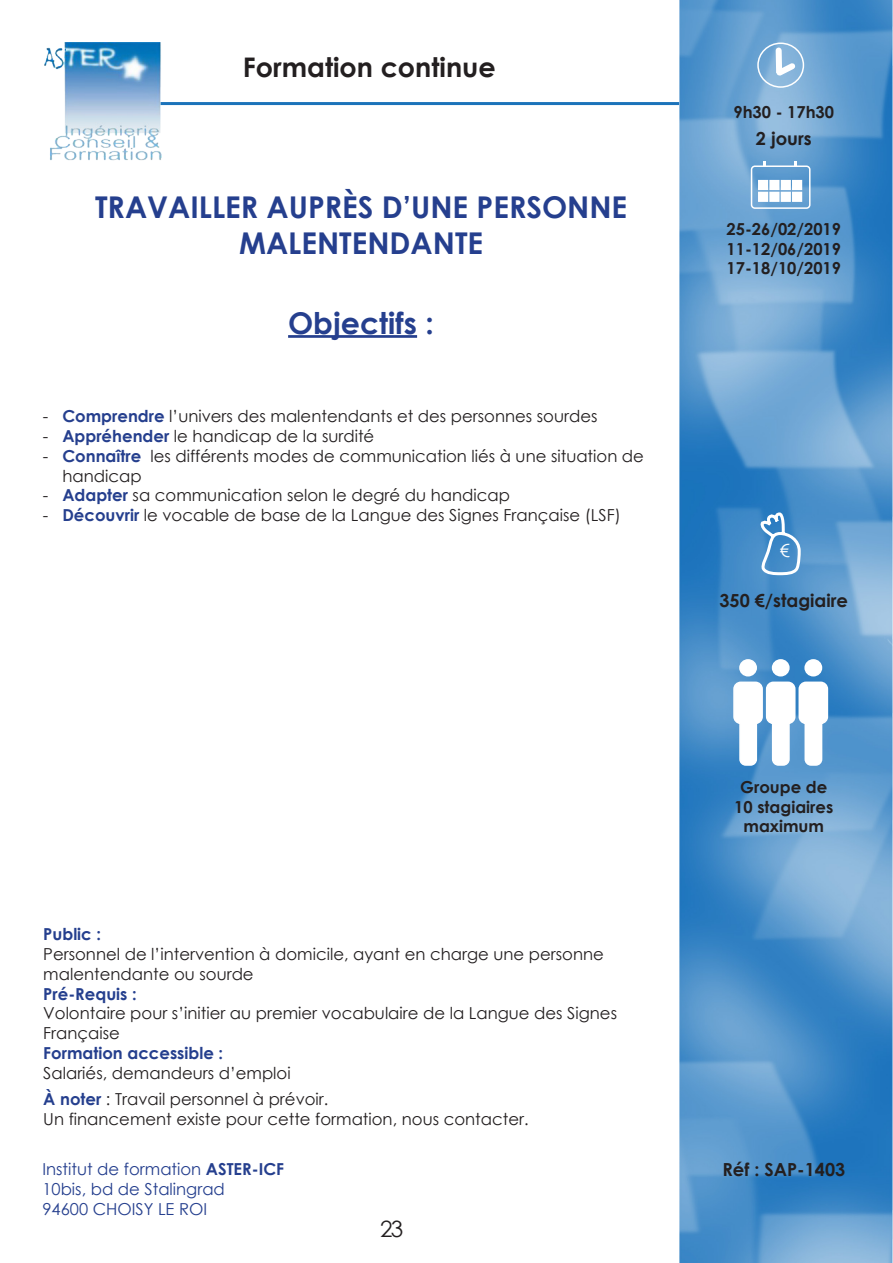
<style>
.page{position:relative;width:893px;height:1263px;background:#fff}
.page>*{position:absolute;margin:0;border:0;box-sizing:border-box;transform-origin:0 0}
.Titre{font:700 30px/36px "Century Gothic";color:#253f8e;text-align:center}
.Objectif{font:700 30px "Century Gothic";color:#253f8e}
.t1{font:700 27px "Century Gothic";color:#231f20}
.t2{font:22.5px "Century Gothic";color:#231f20}
.t3{font:700 18px "Century Gothic";color:#231f20}
.t4{font:18px "Century Gothic";color:#fff}
.texte-objectif{font:16.5px/19.8px "Century Gothic";color:#231f20}
.Notes{font:16.5px/19.8px "Century Gothic";color:#231f20}
.t5{font:16.5px/19.8px "Century Gothic";color:#253f8e}
.Dates{font:700 16.5px "Century Gothic";color:#231f20}
.Notes-2{font:700 16.5px "Century Gothic";color:#253f8e}
.texte-objectif-2{font:700 16.5px/19.8px "Century Gothic";color:#231f20;text-align:center}
.s1{font-weight:700;color:#253f8e}
.s2{font-weight:700}
</style>
<div class="page">
<img style="left:679px;top:0;width:214px;height:1263px">
<hr style="left:151px;top:102px;width:528px;height:3px;background:#1b73ba">
<img style="left:44px;top:43px;width:117px;height:118px">
<div style="left:757px;top:43px;width:47px;height:45px;border:2px solid #fff;border-radius:50%"></div>
<svg style="left:772px;top:44px;width:28px;height:37px"></svg>
<svg style="left:761px;top:514px;width:42px;height:64px"></svg>
<div style="left:751px;top:165px;width:59px;height:44px;border:2px solid #fff;border-radius:3px"></div>
<div style="left:759px;top:181px;width:8px;height:8px;background:#fff"></div>
<div style="left:770px;top:181px;width:9px;height:8px;background:#fff"></div>
<div style="left:769px;top:180px;width:10px;height:10px;border:2px solid #fff"></div>
<div style="left:781px;top:181px;width:9px;height:8px;background:#fff"></div>
<div style="left:781px;top:180px;width:10px;height:10px;border:2px solid #fff"></div>
<div style="left:793px;top:181px;width:8px;height:8px;background:#fff"></div>
<div style="left:759px;top:192px;width:8px;height:9px;background:#fff"></div>
<div style="left:758px;top:192px;width:10px;height:10px;border:2px solid #fff"></div>
<div style="left:770px;top:192px;width:9px;height:9px;background:#fff"></div>
<div style="left:769px;top:192px;width:10px;height:10px;border:2px solid #fff"></div>
<div style="left:781px;top:192px;width:9px;height:9px;background:#fff"></div>
<div style="left:781px;top:192px;width:10px;height:10px;border:2px solid #fff"></div>
<div style="left:793px;top:192px;width:8px;height:9px;background:#fff"></div>
<div style="left:792px;top:192px;width:10px;height:10px;border:2px solid #fff"></div>
<div style="left:740px;top:660px;width:16px;height:16px;background:#fff;border-radius:50%"></div>
<div style="left:739px;top:659px;width:18px;height:17px;border:2px solid #fff;border-radius:50%"></div>
<div style="left:772px;top:660px;width:17px;height:16px;background:#fff;border-radius:50%"></div>
<div style="left:772px;top:659px;width:18px;height:17px;border:2px solid #fff;border-radius:50%"></div>
<div style="left:805px;top:660px;width:16px;height:16px;background:#fff;border-radius:50%"></div>
<div style="left:804px;top:659px;width:18px;height:17px;border:2px solid #fff;border-radius:50%"></div>
<svg style="left:732px;top:681px;width:97px;height:85px"></svg>
<hr style="left:288px;top:335px;width:129px;height:3px;background:#253f8e">
<h2 class="t1" style="left:243px;top:47px;width:254px">Formation continue</h2>
<p class="Titre" style="left:95px;top:188px;width:534px">TRAVAILLER AUPRÈS D’UNE PERSONNE<br>MALENTENDANTE</p>
<p class="Objectif" style="left:288px;top:300px;width:147px">Objectifs :</p>
<p class="texte-objectif" style="left:43px;top:406px;width:556px">- <span class="s1">Comprendre</span> l’univers des malentendants et des personnes sourdes</p>
<p class="texte-objectif" style="left:43px;top:426px;width:333px">- <span class="s1">Appréhender</span> le handicap de la surdité</p>
<p class="texte-objectif" style="left:62px;top:446px;width:583px;text-indent:-20px">- <span class="s1">Connaître</span> les différents modes de communication liés à une situation de handicap</p>
<p class="texte-objectif" style="left:43px;top:485px;width:469px">- <span class="s1">Adapter</span> sa communication selon le degré du handicap</p>
<p class="texte-objectif" style="left:43px;top:505px;width:579px">- <span class="s1">Découvrir</span> le vocable de base de la Langue des Signes Française (LSF)</p>
<p class="Notes-2" style="left:43px;top:922px;width:59px">Public :</p>
<p class="Notes" style="left:43px;top:944px;width:562px">Personnel de l’intervention à domicile, ayant en charge une personne malentendante ou sourde</p>
<p class="Notes-2" style="left:43px;top:981px;width:95px">Pré-Requis :</p>
<p class="Notes" style="left:43px;top:1003px;width:575px">Volontaire pour s’initier au premier vocabulaire de la Langue des Signes<br>Française</p>
<p class="Notes-2" style="left:43px;top:1040px;width:181px">Formation accessible :</p>
<p class="Notes" style="left:43px;top:1063px;width:249px">Salariés, demandeurs d’emploi</p>
<p class="Notes" style="left:43px;top:1089px;width:287px"><span class="s1">À noter</span> : Travail personnel à prévoir.</p>
<p class="Notes" style="left:43px;top:1109px;width:487px">Un financement existe pour cette formation, nous contacter.</p>
<p class="t5" style="left:42px;top:1159px;width:243px">Institut de formation <span class="s2">ASTER-ICF<br></span>10bis, bd de Stalingrad<br>94600 CHOISY LE ROI</p>
<h3 class="t2" style="left:380px;top:1213px;width:24px">23</h3>
<p class="texte-objectif-2" style="left:733px;top:101px;width:102px">9h30 - 17h30</p>
<p class="t3" style="left:756px;top:125px;width:57px">2 jours</p>
<p class="Dates" style="left:726px;top:216px;width:116px">25-26/02/2019</p>
<p class="Dates" style="left:726px;top:236px;width:116px">11-12/06/2019</p>
<p class="Dates" style="left:726px;top:256px;width:116px">17-18/10/2019</p>
<p class="t4" style="left:780px;top:537px;width:11px">€</p>
<p class="t3" style="left:719px;top:586px;width:130px">350 €/stagiaire</p>
<p class="texte-objectif-2" style="left:734px;top:776px;width:100px">Groupe de<br>10 stagiaires maximum</p>
<p class="t3" style="left:722px;top:1156px;width:124px">Réf : SAP-1403</p>
</div>
